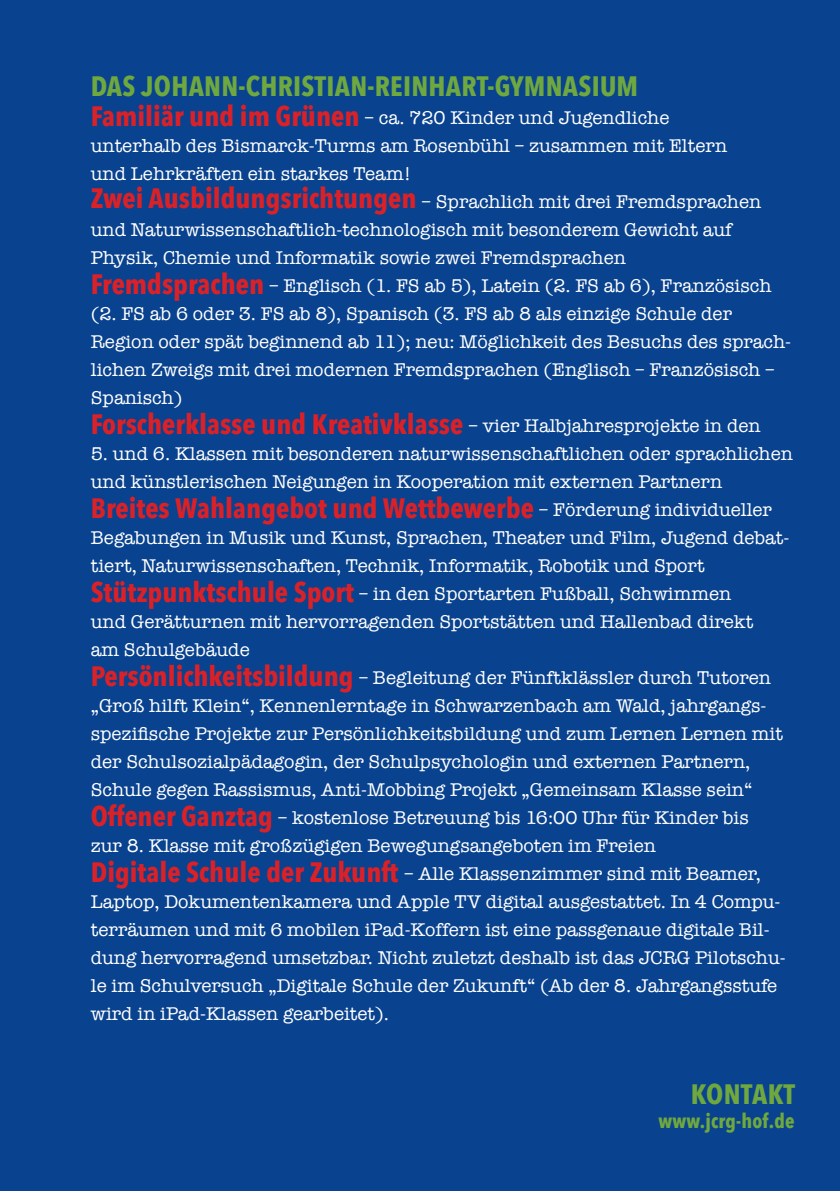
<style>
.page{position:relative;width:840px;height:1191px;background:#fff}
.page>*{position:absolute;margin:0;border:0;box-sizing:border-box;transform-origin:0 0}
.t1{font:700 28px "Avenir Next Condensed";color:#da2128}
.t2{font:700 28px "Avenir Next Condensed";letter-spacing:.01em;color:#6fa83f}
.t3{font:700 20px "Avenir Next Condensed";letter-spacing:.01em;color:#6fa83f}
.t4{font:19px/28px "American Typewriter";color:#fff}
.s1{font-family:"Avenir Next Condensed";font-weight:700;font-size:28px;color:#da2128}
.s2{font-family:"American Typewriter";font-weight:400;font-size:19px;color:#fff}
</style>
<div class="page">
<div style="left:0;top:0;width:839px;height:1191px;background:#09428e"></div>
<h1 class="t2" style="left:91px;top:69px;width:548px">Das Johann-Christian-Reinhart-Gymnasium</h1>
<p class="t4" style="left:91px;top:103px;width:701px"><span class="s1">Familiär und im Grünen</span> – ca. 720 Kinder und Jugendliche<br>unterhalb des Bismarck-Turms am Rosenbühl – zusammen mit Eltern<br>und Lehrkräften ein starkes Team!<br><span class="s1">Zwei Ausbildungsrichtungen</span> – Sprachlich mit drei Fremdsprachen und Naturwissenschaftlich-technologisch mit besonderem Gewicht auf Physik, Chemie und Informatik sowie zwei Fremdsprachen <span class="s1">Fremdsprachen</span> – Englisch (1. FS ab 5), Latein (2. FS ab 6), Französisch (2. FS ab 6 oder 3. FS ab 8), Spanisch (3. FS ab 8 als einzige Schule der Region oder spät beginnend ab 11); neu: Möglichkeit des Besuchs des sprach&shy;lichen Zweigs mit drei modernen Fremdsprachen (Englisch – Französisch – Spanisch)</p>
<h1 class="t1" style="left:91px;top:407px;width:671px">Forscherklasse und Kreativklasse <span class="s2">– vier Halbjahresprojekte in den</span></h1>
<p class="t4" style="left:91px;top:439px;width:703px">5. und 6. Klassen mit besonderen naturwissenschaftlichen oder sprachlichen und künstlerischen Neigungen in Kooperation mit externen Partnern</p>
<h1 class="t1" style="left:91px;top:491px;width:682px">Breites Wahlangebot und Wettbewerbe <span class="s2">– Förderung individueller</span></h1>
<p class="t4" style="left:91px;top:523px;width:699px">Begabungen in Musik und Kunst, Sprachen, Theater und Film, Jugend debat&shy;tiert, Naturwissenschaften, Technik, Informatik, Robotik und Sport <span class="s1">Stützpunktschule Sport</span> – in den Sportarten Fußball, Schwimmen<br>und Gerätturnen mit hervorragenden Sportstätten und Hallenbad direkt<br>am Schulgebäude<br><span class="s1">Persönlichkeitsbildung</span> – Begleitung der Fünftklässler durch Tutoren „Groß hilft Klein“, Kennenlerntage in Schwarzenbach am Wald, jahrgangs&shy;spezifische Projekte zur Persönlichkeitsbildung und zum Lernen Lernen mit der Schulsozialpädagogin, der Schulpsychologin und externen Partnern, Schule gegen Rassismus, Anti-Mobbing Projekt „Gemeinsam Klasse sein“ <span class="s1">Offener Ganztag</span> – kostenlose Betreuung bis 16:00 Uhr für Kinder bis<br>zur 8. Klasse mit großzügigen Bewegungsangeboten im Freien<br><span class="s1">Digitale Schule der Zukunft</span> – Alle Klassenzimmer sind mit Beamer, Laptop, Dokumentenkamera und Apple TV digital ausgestattet. In 4 Compu&shy;terräumen und mit 6 mobilen iPad-Koffern ist eine passgenaue digitale Bil&shy;dung hervorragend umsetzbar. Nicht zuletzt deshalb ist das JCRG Pilotschu&shy;le im Schulversuch „Digitale Schule der Zukunft“ (Ab der 8. Jahrgangsstufe wird in iPad-Klassen gearbeitet).</p>
<h1 class="t2" style="left:690px;top:1077px;width:106px">Kontakt</h1>
<p class="t3" style="left:658px;top:1109px;width:138px">www.jcrg-hof.de</p>
</div>
